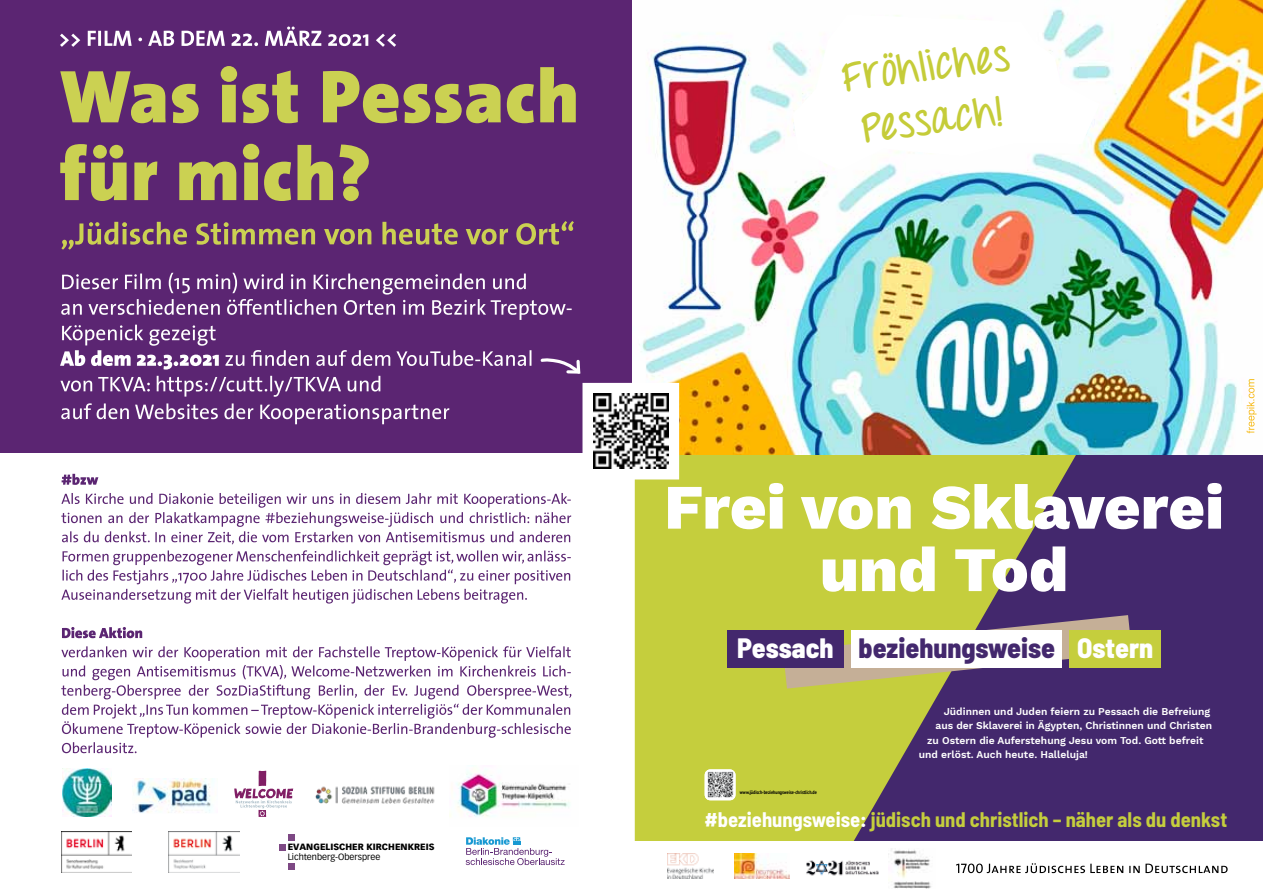
<style>
.page{position:relative;width:1263px;height:893px;background:#fff}
.page>*{position:absolute;margin:0;border:0;box-sizing:border-box;transform-origin:0 0}
.t1{font:800 63.15px/62.4px "Work Sans";color:#fff;text-align:center}
.t2{font:700 40.5px/53.2px "Throw My Hands Upinthe Air";color:#c5cc39;text-align:center}
.t3{font:800 semi-condensed 27.9px "Barlow";color:#43286d}
.t4{font:700 semi-condensed 20.55px "Barlow";color:#c5ce3d}
.t5{font:600 10.35px "Work Sans";color:#fff}
.t6{font:900 9px "Vectora LT Std";color:#000}
.t7{font:9px "Vectora LT Std";color:#000}
.t8{font:700 condensed 4.95px "PT Sans";color:#000}
.s1{color:#fff}
</style>
<div class="page">
<img style="left:132px;top:778px;width:81px;height:35px">
<svg style="left:61px;top:646px;width:511px;height:107px"></svg>
<svg style="left:62px;top:627px;width:80px;height:11px"></svg>
<svg style="left:61px;top:550px;width:510px;height:54px"></svg>
<svg style="left:61px;top:493px;width:510px;height:51px"></svg>
<svg style="left:62px;top:474px;width:36px;height:11px"></svg>
<div style="left:638px;top:454px;width:625px;height:439px;background:#43286d"></div>
<svg style="left:635px;top:454px;width:441px;height:388px;fill:#c5ce3d"></svg>
<svg style="left:783px;top:615px;width:349px;height:74px"></svg>
<div style="left:1069px;top:630px;width:92px;height:37px;background:#c5ce3d"></div>
<div style="left:851px;top:630px;width:211px;height:37px;background:#fff"></div>
<div style="left:727px;top:630px;width:116px;height:37px;background:#43286d"></div>
<div style="left:635px;top:842px;width:628px;height:51px;background:#fff"></div>
<svg style="left:704px;top:769px;width:32px;height:31px"></svg>
<img style="left:705px;top:770px;width:30px;height:30px">
<img style="left:667px;top:854px;width:47px;height:24px">
<img style="left:734px;top:854px;width:55px;height:24px">
<img style="left:806px;top:860px;width:73px;height:16px">
<img style="left:891px;top:849px;width:40px;height:40px">
<img style="left:641px;top:0;width:622px;height:454px">
<svg style="left:793px;top:14px;width:307px;height:156px"></svg>
<svg style="left:1246px;top:379px;width:10px;height:54px"></svg>
<div style="left:0;top:0;width:632px;height:453px;background:#5b2572"></div>
<svg style="left:60px;top:144px;width:309px;height:57px"></svg>
<svg style="left:60px;top:66px;width:516px;height:57px"></svg>
<svg style="left:61px;top:403px;width:388px;height:21px"></svg>
<svg style="left:61px;top:221px;width:513px;height:29px"></svg>
<div style="left:586px;top:386px;width:90px;height:90px;background:#fff"></div>
<img style="left:593px;top:393px;width:75px;height:76px">
<div style="left:582px;top:383px;width:97px;height:96px;border:6px solid #fff"></div>
<img style="left:63px;top:768px;width:49px;height:49px">
<svg style="left:234px;top:771px;width:56px;height:46px"></svg>
<div style="left:288px;top:834px;width:7px;height:7px;background:#7d4884"></div>
<svg style="left:279px;top:844px;width:6px;height:6px"></svg>
<div style="left:288px;top:863px;width:7px;height:6px;background:#7d4884"></div>
<svg style="left:466px;top:837px;width:99px;height:28px"></svg>
<img style="left:290px;top:786px;width:145px;height:18px">
<img style="left:61px;top:831px;width:71px;height:41px">
<img style="left:449px;top:765px;width:121px;height:52px">
<img style="left:169px;top:831px;width:71px;height:41px">
<svg style="left:60px;top:273px;width:521px;height:124px"></svg>
<svg style="left:60px;top:27px;width:336px;height:20px"></svg>
<svg style="left:956px;top:863px;width:271px;height:10px"></svg>
<p class="t6" style="left:288px;top:841px;width:148px">EVANGELISCHER KIRCHENKREIS</p>
<p class="t7" style="left:288px;top:851px;width:94px">Lichtenberg-Oberspree</p>
<h2 class="t2" style="left:839px;top:53px;width:170px;rotate:-7deg">Fröhliches<br>Pessach!</h2>
<h1 class="t1" style="left:664px;top:479px;width:561px">Frei von Sklaverei und Tod</h1>
<h3 class="t3" style="left:737px;top:630px;width:417px"><span class="s1">Pessach</span> beziehungsweise <span class="s1">Ostern</span></h3>
<p class="t8" style="left:740px;top:789px;width:79px">www.jüdisch-beziehungsweise-christlich.de</p>
<p class="t5" style="left:944px;top:705px;width:268px">Jüdinnen und Juden feiern zu Pessach die Befreiung</p>
<p class="t5" style="left:935px;top:719px;width:278px">aus der Sklaverei in Ägypten, Christinnen und Christen</p>
<p class="t5" style="left:927px;top:734px;width:278px">zu Ostern die Auferstehung Jesu vom Tod. Gott befreit</p>
<p class="t5" style="left:919px;top:748px;width:171px">und erlöst. Auch heute. Halleluja!</p>
<h3 class="t4" style="left:704px;top:807px;width:524px"><span class="s1">#beziehungsweise:</span> jüdisch und christlich – näher als du denkst</h3>
</div>
